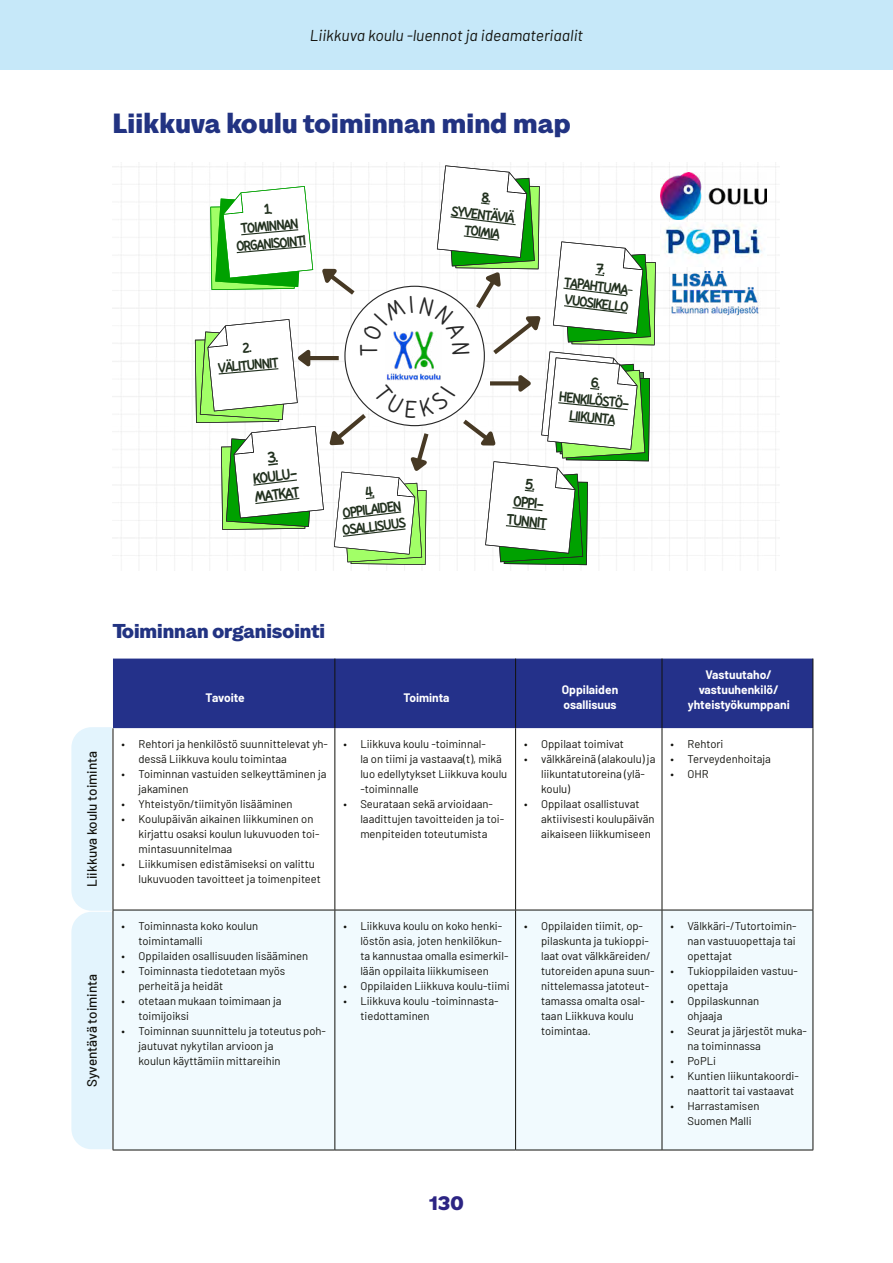
<style>
.page{position:relative;width:893px;height:1263px;background:#fff}
.page>*{position:absolute;margin:0;border:0;box-sizing:border-box;transform-origin:0 0}
.H3_otsikko{font:27px "Oulun Graadi Otsikko";letter-spacing:.01em;color:#223382}
.H4_otsikko{font:19.5px "Oulun Graadi Otsikko";color:#223382}
.t1{font:19.5px "Oulun Graadi Otsikko";color:#2c2483}
.t2{font:italic 15.75px "Barlow";color:#12120d}
.t3{font:700 14.85px/18.5px "Cakerolli";color:#22311f;text-align:center}
.t4{font:700 14.1px/17.4px "Cakerolli";color:#22311f;text-align:center}
.t5{font:500 13.5px "Barlow";color:#12120d}
.Taulukko_musta_regular{font:700 12px "Barlow";color:#fff}
.t6{font:11.25px/15px "Barlow";color:#12120d}
.s1{font-weight:400}
</style>
<div class="page">
<div style="left:0;top:0;width:893px;height:70px;background:#c6e8f9"></div>
<img style="left:113px;top:164px;width:667px;height:407px">
<img style="left:661px;top:173px;width:105px;height:46px">
<img style="left:664px;top:271px;width:102px;height:44px">
<img style="left:661px;top:223px;width:105px;height:43px">
<div style="left:113px;top:658px;width:700px;height:70px;background:#24318a"></div>
<svg style="left:114px;top:728px;width:699px;height:182px"></svg>
<div style="left:114px;top:911px;width:699px;height:239px;background:#f1fafe"></div>
<hr style="left:335px;top:658px;width:1px;height:70px;background:#12120d">
<hr style="left:515px;top:658px;width:1px;height:70px;background:#12120d">
<hr style="left:662px;top:658px;width:1px;height:70px;background:#12120d">
<hr style="left:813px;top:658px;width:1px;height:70px;background:#12120d">
<hr style="left:113px;top:728px;width:1px;height:182px;background:#12120d">
<hr style="left:335px;top:728px;width:1px;height:182px;background:#12120d">
<hr style="left:515px;top:728px;width:1px;height:182px;background:#12120d">
<hr style="left:662px;top:728px;width:1px;height:182px;background:#12120d">
<hr style="left:813px;top:728px;width:1px;height:182px;background:#12120d">
<hr style="left:113px;top:910px;width:222px;height:1px;background:#12120d">
<hr style="left:113px;top:910px;width:1px;height:240px;background:#12120d">
<hr style="left:335px;top:910px;width:181px;height:1px;background:#12120d">
<hr style="left:335px;top:910px;width:1px;height:240px;background:#12120d">
<hr style="left:516px;top:910px;width:146px;height:1px;background:#12120d">
<hr style="left:515px;top:910px;width:1px;height:240px;background:#12120d">
<hr style="left:662px;top:910px;width:151px;height:1px;background:#12120d">
<hr style="left:662px;top:910px;width:1px;height:240px;background:#12120d">
<hr style="left:813px;top:910px;width:1px;height:240px;background:#12120d">
<hr style="left:113px;top:1150px;width:222px;height:1px;background:#12120d">
<hr style="left:335px;top:1150px;width:181px;height:1px;background:#12120d">
<hr style="left:516px;top:1150px;width:146px;height:1px;background:#12120d">
<hr style="left:662px;top:1150px;width:151px;height:1px;background:#12120d">
<div style="left:71px;top:727px;width:41px;height:422px;background:#e3f4fd"></div>
<svg style="left:195px;top:165px;width:461px;height:400px"></svg>
<h3 class="t2" style="left:310px;top:24px;width:275px">Liikkuva koulu -luennot ja ideamateriaalit</h3>
<p class="H3_otsikko" style="left:113px;top:106px;width:459px">Liikkuva koulu toiminnan mind map</p>
<p class="t4" style="left:232px;top:203px;width:72px;rotate:-5deg">1.<br>TOIMINNAN<br>ORGANISOINTI</p>
<p class="t4" style="left:216px;top:341px;width:62px;rotate:-5deg">2.<br>VÄLITUNNIT</p>
<p class="t3" style="left:251px;top:470px;width:47px;text-align:left;rotate:-7deg">KOULU-<br>MATKAT</p>
<p class="t4" style="left:337px;top:487px;width:65px;rotate:-7deg">4.<br>OPPILAIDEN<br>OSALLISUUS</p>
<p class="t4" style="left:455px;top:185px;width:65px;rotate:7deg">8.<br>SYVENTÄVIÄ<br>TOIMIA</p>
<p class="t4" style="left:567px;top:256px;width:72px;rotate:7deg">7.<br>TAPAHTUMA<span class="s1">-<br></span>VUOSIKELLO</p>
<p class="t4" style="left:562px;top:370px;width:72px;rotate:6deg">6.<br>HENKILÖSTÖ-<br>LIIKUNTA</p>
<p class="t3" style="left:565px;top:373px;width:51px;rotate:8deg">5.<br>REVISION</p>
<p class="t3" style="left:511px;top:473px;width:42px;rotate:6deg">5.<br>OPPI-<br>TUNNIT</p>
<p class="H4_otsikko" style="left:113px;top:619px;width:214px">Toiminnan organisointi</p>
<p class="t5" style="left:82px;top:887px;width:137px;rotate:-90deg">Liikkuva koulu toiminta</p>
<p class="t5" style="left:82px;top:1087px;width:114px;rotate:-90deg">Syventävä toiminta</p>
<p class="Taulukko_musta_regular" style="left:205px;top:688px;width:41px">Tavoite</p>
<p class="Taulukko_musta_regular" style="left:403px;top:688px;width:48px">Toiminta</p>
<p class="t6" style="left:138px;top:736px;width:191px;text-indent:-17px">• Rehtori ja henkilöstö suunnittelevat yh&shy;dessä Liikkuva koulu toimintaa</p>
<p class="t6" style="left:138px;top:766px;width:190px;text-indent:-17px">• Toiminnan vastuiden selkeyttäminen ja jakaminen</p>
<p class="t6" style="left:121px;top:796px;width:173px">• Yhteistyön/tiimityön lisääminen</p>
<p class="t6" style="left:138px;top:811px;width:183px;text-indent:-17px">• Koulupäivän aikainen liikkuminen on kirjattu osaksi koulun lukuvuoden toi&shy;mintasuunnitelmaa</p>
<p class="t6" style="left:138px;top:856px;width:184px;text-indent:-17px">• Liikkumisen edistämiseksi on valittu lukuvuoden tavoitteet ja toimenpiteet</p>
<p class="t6" style="left:138px;top:917px;width:121px;text-indent:-17px">• Toiminnasta koko koulun toimintamalli</p>
<p class="t6" style="left:121px;top:947px;width:188px">• Oppilaiden osallisuuden lisääminen</p>
<p class="t6" style="left:138px;top:962px;width:148px;text-indent:-17px">• Toiminnasta tiedotetaan myös perheitä ja heidät</p>
<p class="t6" style="left:138px;top:992px;width:145px;text-indent:-17px">• otetaan mukaan toimimaan ja toimijoiksi</p>
<p class="t6" style="left:138px;top:1022px;width:189px;text-indent:-17px">• Toiminnan suunnittelu ja toteutus poh&shy;jautuvat nykytilan arvioon ja<br>koulun käyttämiin mittareihin</p>
<p class="t6" style="left:360px;top:736px;width:148px;text-indent:-17px">• Liikkuva koulu -toiminnal-<br>la on tiimi ja vastaava(t), mikä luo edellytykset Liikkuva koulu -toiminnalle</p>
<p class="t6" style="left:360px;top:796px;width:145px;text-indent:-17px">• Seurataan sekä arvioidaan&shy;laadittujen tavoitteiden ja toi&shy;menpiteiden toteutumista</p>
<p class="t6" style="left:360px;top:917px;width:150px;text-indent:-17px">• Liikkuva koulu on koko henki&shy;löstön asia, joten henkilökun&shy;ta kannustaa omalla esimerkil&shy;lään oppilaita liikkumiseen</p>
<p class="t6" style="left:343px;top:977px;width:168px">• Oppilaiden Liikkuva koulu-tiimi</p>
<p class="t6" style="left:360px;top:992px;width:140px;text-indent:-17px">• Liikkuva koulu -toiminnasta&shy;tiedottaminen</p>
<p class="Taulukko_musta_regular" style="left:562px;top:681px;width:58px">Oppilaiden</p>
<p class="Taulukko_musta_regular" style="left:563px;top:696px;width:55px">osallisuus</p>
<p class="t6" style="left:524px;top:736px;width:101px">• Oppilaat toimivat</p>
<p class="t6" style="left:541px;top:751px;width:116px;text-indent:-17px">• välkkäreinä (alakoulu) ja liikuntatutoreina (ylä&shy;koulu)</p>
<p class="t6" style="left:541px;top:796px;width:115px;text-indent:-17px">• Oppilaat osallistuvat aktiivisesti koulupäivän aikaiseen liikkumiseen</p>
<p class="Taulukko_musta_regular" style="left:705px;top:666px;width:68px">Vastuutaho/</p>
<p class="Taulukko_musta_regular" style="left:699px;top:681px;width:82px">vastuuhenkilö/</p>
<p class="Taulukko_musta_regular" style="left:688px;top:696px;width:104px">yhteistyökumppani</p>
<p class="t6" style="left:670px;top:736px;width:54px">• Rehtori</p>
<p class="t6" style="left:670px;top:751px;width:102px">• Terveydenhoitaja</p>
<p class="t6" style="left:670px;top:766px;width:40px">• OHR</p>
<p class="t6" style="left:541px;top:917px;width:115px;text-indent:-17px">• Oppilaiden tiimit, op&shy;pilaskunta ja tukioppi&shy;laat ovat välkkäreiden/ tutoreiden apuna suun&shy;nittelemassa jatoteut&shy;tamassa omalta osal&shy;taan Liikkuva koulu toimintaa.</p>
<p class="t6" style="left:687px;top:917px;width:110px;text-align:justify;text-indent:-17px">• Välkkäri-/Tutortoimin&shy;nan vastuuopettaja tai opettajat</p>
<p class="t6" style="left:687px;top:962px;width:112px;text-indent:-17px">• Tukioppilaiden vastuu&shy;opettaja</p>
<p class="t6" style="left:687px;top:992px;width:73px;text-indent:-17px">• Oppilaskunnan ohjaaja</p>
<p class="t6" style="left:687px;top:1022px;width:121px;text-indent:-17px">• Seurat ja järjestöt muka&shy;na toiminnassa</p>
<p class="t6" style="left:670px;top:1052px;width:47px">• PoPLi</p>
<p class="t6" style="left:687px;top:1067px;width:113px;text-indent:-17px">• Kuntien liikuntakoordi&shy;naattorit tai vastaavat</p>
<p class="t6" style="left:687px;top:1097px;width:73px;text-indent:-17px">• Harrastamisen<br>Suomen Malli</p>
<h2 class="t1" style="left:429px;top:1191px;width:36px">130</h2>
</div>
